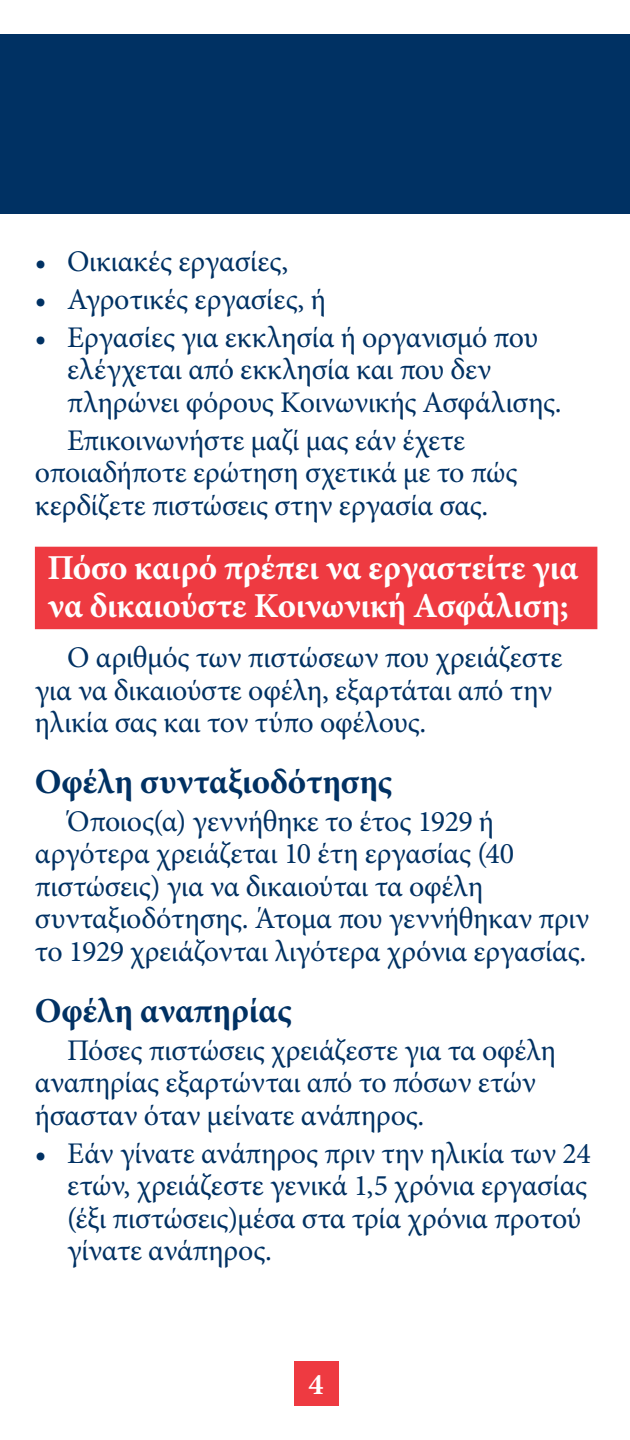
<style>
.page{position:relative;width:630px;height:1440px;background:#fff}
.page>*{position:absolute;margin:0;border:0;box-sizing:border-box;transform-origin:0 0}
.H1-2{font:700 35px/37.5px "Minion Pro";letter-spacing:-.01em;color:#fff}
.t1{font:700 35px "Minion Pro";letter-spacing:-.01em;color:#003163}
.Paragraph{font:30px/32.5px "Minion Pro";letter-spacing:-.01em;color:#003163}
.t2{font:700 30px "Minion Pro";color:#fff}
</style>
<div class="page">
<div style="left:0;top:34px;width:630px;height:180px;background:#003163"></div>
<div style="left:294px;top:1361px;width:45px;height:45px;background:#ee3a41"></div>
<div style="left:35px;top:547px;width:562px;height:82px;background:#ee3a41"></div>
<p class="Paragraph" style="left:35px;top:245px;width:255px">• Οικιακές εργασίες,</p>
<p class="Paragraph" style="left:35px;top:283px;width:293px">• Αγροτικές εργασίες, ή</p>
<p class="Paragraph" style="left:67px;top:321px;width:496px;text-indent:-32px">• Εργασίες για εκκλησία ή οργανισµό που ελέγχεται από εκκλησία και που δεν πληρώνει φόρους Κοινωνικής Ασφάλισης.</p>
<p class="Paragraph" style="left:35px;top:424px;width:484px;text-indent:32px">Επικοινωνήστε µαζί µας εάν έχετε οποιαδήποτε ερώτηση σχετικά µε το πώς κερδίζετε πιστώσεις στην εργασία σας.</p>
<h1 class="H1-2" style="left:48px;top:549px;width:532px">Πόσο καιρό πρέπει να εργαστείτε για να δικαιούστε Κοινωνική Ασφάλιση;</h1>
<p class="Paragraph" style="left:35px;top:642px;width:529px;text-indent:32px">Ο αριθµός των πιστώσεων που χρειάζεστε για να δικαιούστε οφέλη, εξαρτάται από την ηλικία σας και τον τύπο οφέλους.</p>
<h2 class="t1" style="left:35px;top:757px;width:359px">Οφέλη συνταξιοδότησης</h2>
<p class="Paragraph" style="left:35px;top:805px;width:556px;text-indent:32px">Όποιος(α) γεννήθηκε το έτος 1929 ή αργότερα χρειάζεται 10 έτη εργασίας (40 πιστώσεις) για να δικαιούται τα οφέλη συνταξιοδότησης. Άτοµα που γεννήθηκαν πριν το 1929 χρειάζονται λιγότερα χρόνια εργασίας.</p>
<h2 class="t1" style="left:35px;top:986px;width:258px">Οφέλη αναπηρίας</h2>
<p class="Paragraph" style="left:35px;top:1034px;width:523px;text-indent:32px">Πόσες πιστώσεις χρειάζεστε για τα οφέλη αναπηρίας εξαρτώνται από το πόσων ετών ήσασταν όταν µείνατε ανάπηρος.</p>
<p class="Paragraph" style="left:67px;top:1137px;width:525px;text-indent:-32px">• Εάν γίνατε ανάπηρος πριν την ηλικία των 24 ετών, χρειάζεστε γενικά 1,5 χρόνια εργασίας (έξι πιστώσεις)µέσα στα τρία χρόνια προτού γίνατε ανάπηρος.</p>
<p class="t2" style="left:309px;top:1363px;width:16px">4</p>
</div>
